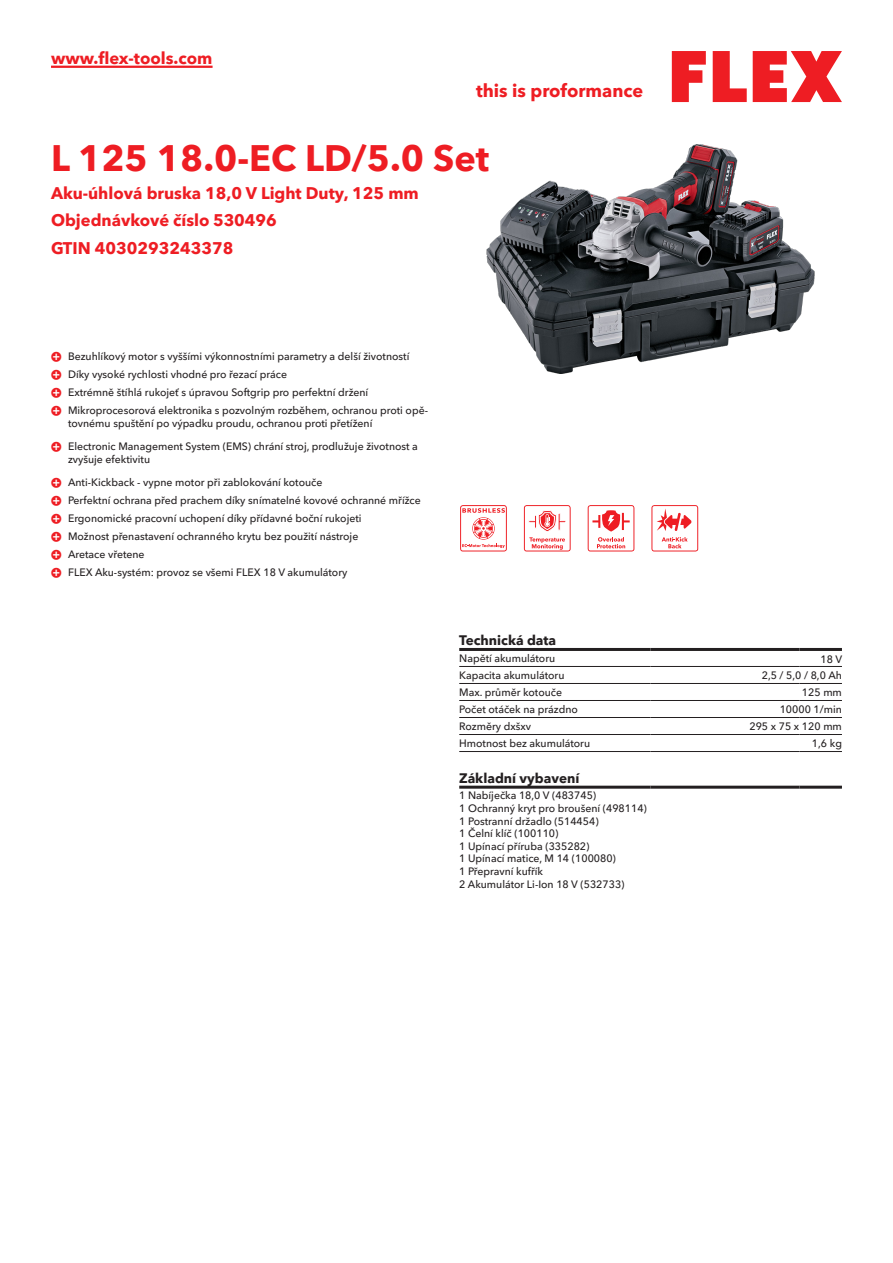
<style>
.page{position:relative;width:893px;height:1263px;background:#fff}
.page>*{position:absolute;margin:0;border:0;box-sizing:border-box;transform-origin:0 0}
.CB_AF_Product-name{font:700 36px "Avenir Next W1 G";color:#ee1d23}
.t1{font:700 18px "Avenir Next W1 G";color:#ee1d23}
.CB_AF_Product-short{font:700 16.5px "Avenir Next W1 G";color:#ee1d23}
.CB_AF_Order-number{font:700 16.5px "Avenir Next W1 G";color:#ee1d23}
.CB_AF_Table-headline{font:700 13.5px "Avenir Next W1 G";color:#231f20}
.CB_AF_Table-specific{font:500 10.5px/12.6px "Avenir Next W1 G";color:#231f20}
</style>
<div class="page">
<svg style="left:672px;top:51px;width:34px;height:51px"></svg>
<svg style="left:713px;top:51px;width:34px;height:51px"></svg>
<svg style="left:753px;top:51px;width:89px;height:51px"></svg>
<hr style="left:51px;top:66px;width:162px;height:2px;background:#ee1d23">
<img style="left:486px;top:144px;width:329px;height:230px">
<hr style="left:459px;top:666px;width:192px;height:1px;background:#231f20">
<hr style="left:651px;top:666px;width:148px;height:1px;background:#231f20">
<hr style="left:799px;top:666px;width:43px;height:1px;background:#231f20">
<hr style="left:459px;top:683px;width:192px;height:1px;background:#231f20">
<hr style="left:651px;top:683px;width:148px;height:1px;background:#231f20">
<hr style="left:799px;top:683px;width:43px;height:1px;background:#231f20">
<hr style="left:459px;top:700px;width:192px;height:1px;background:#231f20">
<hr style="left:651px;top:700px;width:148px;height:1px;background:#231f20">
<hr style="left:799px;top:700px;width:43px;height:1px;background:#231f20">
<hr style="left:459px;top:717px;width:192px;height:1px;background:#231f20">
<hr style="left:651px;top:717px;width:148px;height:1px;background:#231f20">
<hr style="left:799px;top:717px;width:43px;height:1px;background:#231f20">
<hr style="left:459px;top:734px;width:192px;height:1px;background:#231f20">
<hr style="left:651px;top:734px;width:148px;height:1px;background:#231f20">
<hr style="left:799px;top:734px;width:43px;height:1px;background:#231f20">
<hr style="left:459px;top:751px;width:192px;height:1px;background:#231f20">
<hr style="left:651px;top:751px;width:148px;height:1px;background:#231f20">
<hr style="left:799px;top:751px;width:43px;height:1px;background:#231f20">
<hr style="left:459px;top:648px;width:192px;height:3px;background:#231f20">
<hr style="left:651px;top:648px;width:148px;height:3px;background:#231f20">
<hr style="left:799px;top:648px;width:43px;height:3px;background:#231f20">
<hr style="left:459px;top:786px;width:192px;height:3px;background:#231f20">
<hr style="left:651px;top:786px;width:148px;height:3px;background:#231f20">
<hr style="left:799px;top:786px;width:43px;height:3px;background:#231f20">
<svg style="left:460px;top:505px;width:47px;height:46px"></svg>
<svg style="left:524px;top:505px;width:47px;height:46px"></svg>
<svg style="left:588px;top:505px;width:46px;height:46px"></svg>
<svg style="left:651px;top:505px;width:47px;height:46px"></svg>
<h3 class="CB_AF_Product-short" style="left:51px;top:45px;width:163px">www.flex-tools.com</h3>
<h2 class="t1" style="left:476px;top:77px;width:169px">this is proformance</h2>
<p class="CB_AF_Product-name" style="left:51px;top:130px;width:440px">L 125 18.0-EC LD/5.0 Set</p>
<p class="CB_AF_Product-short" style="left:51px;top:180px;width:369px">Aku-úhlová bruska 18,0 V Light Duty, 125 mm</p>
<p class="CB_AF_Order-number" style="left:51px;top:207px;width:227px">Objednávkové číslo 530496</p>
<p class="CB_AF_Order-number" style="left:51px;top:235px;width:184px">GTIN 4030293243378</p>
<p class="CB_AF_Table-specific" style="left:68px;top:349px;width:343px">Bezuhlíkový motor s vyššími výkonnostními parametry a delší životností</p>
<p class="CB_AF_Table-specific" style="left:68px;top:367px;width:221px">Díky vysoké rychlosti vhodné pro řezací práce</p>
<p class="CB_AF_Table-specific" style="left:68px;top:385px;width:302px">Extrémně štíhlá rukojeť s úpravou Softgrip pro perfektní držení</p>
<p class="CB_AF_Table-specific" style="left:68px;top:403px;width:361px">Mikroprocesorová elektronika s pozvolným rozběhem, ochranou proti opě&shy;tovnému spuštění po výpadku proudu, ochranou proti přetížení</p>
<p class="CB_AF_Table-specific" style="left:68px;top:439px;width:351px">Electronic Management System (EMS) chrání stroj, prodlužuje životnost a zvyšuje efektivitu</p>
<p class="CB_AF_Table-specific" style="left:68px;top:475px;width:256px">Anti-Kickback - vypne motor při zablokování kotouče</p>
<p class="CB_AF_Table-specific" style="left:68px;top:493px;width:354px">Perfektní ochrana před prachem díky snímatelné kovové ochranné mřížce</p>
<p class="CB_AF_Table-specific" style="left:68px;top:511px;width:295px">Ergonomické pracovní uchopení díky přídavné boční rukojeti</p>
<p class="CB_AF_Table-specific" style="left:68px;top:529px;width:292px">Možnost přenastavení ochranného krytu bez použití nástroje</p>
<p class="CB_AF_Table-specific" style="left:68px;top:547px;width:78px">Aretace vřetene</p>
<p class="CB_AF_Table-specific" style="left:68px;top:565px;width:281px">FLEX Aku-systém: provoz se všemi FLEX 18 V akumulátory</p>
<p class="CB_AF_Table-headline" style="left:459px;top:630px;width:98px">Technická data</p>
<p class="CB_AF_Table-specific" style="left:459px;top:651px;width:97px">Napětí akumulátoru</p>
<p class="CB_AF_Table-specific" style="left:820px;top:652px;width:23px">18 V</p>
<p class="CB_AF_Table-specific" style="left:459px;top:668px;width:107px">Kapacita akumulátoru</p>
<p class="CB_AF_Table-specific" style="left:762px;top:668px;width:82px">2,5 / 5,0 / 8,0 Ah</p>
<p class="CB_AF_Table-specific" style="left:459px;top:685px;width:104px">Max. průměr kotouče</p>
<p class="CB_AF_Table-specific" style="left:802px;top:685px;width:41px">125 mm</p>
<p class="CB_AF_Table-specific" style="left:459px;top:702px;width:120px">Počet otáček na prázdno</p>
<p class="CB_AF_Table-specific" style="left:780px;top:702px;width:64px">10000 1/min</p>
<p class="CB_AF_Table-specific" style="left:459px;top:719px;width:73px">Rozměry dxšxv</p>
<p class="CB_AF_Table-specific" style="left:749px;top:719px;width:94px">295 x 75 x 120 mm</p>
<p class="CB_AF_Table-specific" style="left:459px;top:736px;width:132px">Hmotnost bez akumulátoru</p>
<p class="CB_AF_Table-specific" style="left:812px;top:736px;width:32px">1,6 kg</p>
<p class="CB_AF_Table-headline" style="left:459px;top:767px;width:122px">Základní vybavení</p>
<p class="CB_AF_Table-specific" style="left:459px;top:788px;width:189px">1 Nabíječka 18,0 V (483745)<br>1 Ochranný kryt pro broušení (498114)<br>1 Postranní držadlo (514454)<br>1 Čelní klíč (100110)<br>1 Upínací příruba (335282)<br>1 Upínací matice, M 14 (100080)<br>1 Přepravní kufřík<br>2 Akumulátor Li-Ion 18 V (532733)</p>
</div>
